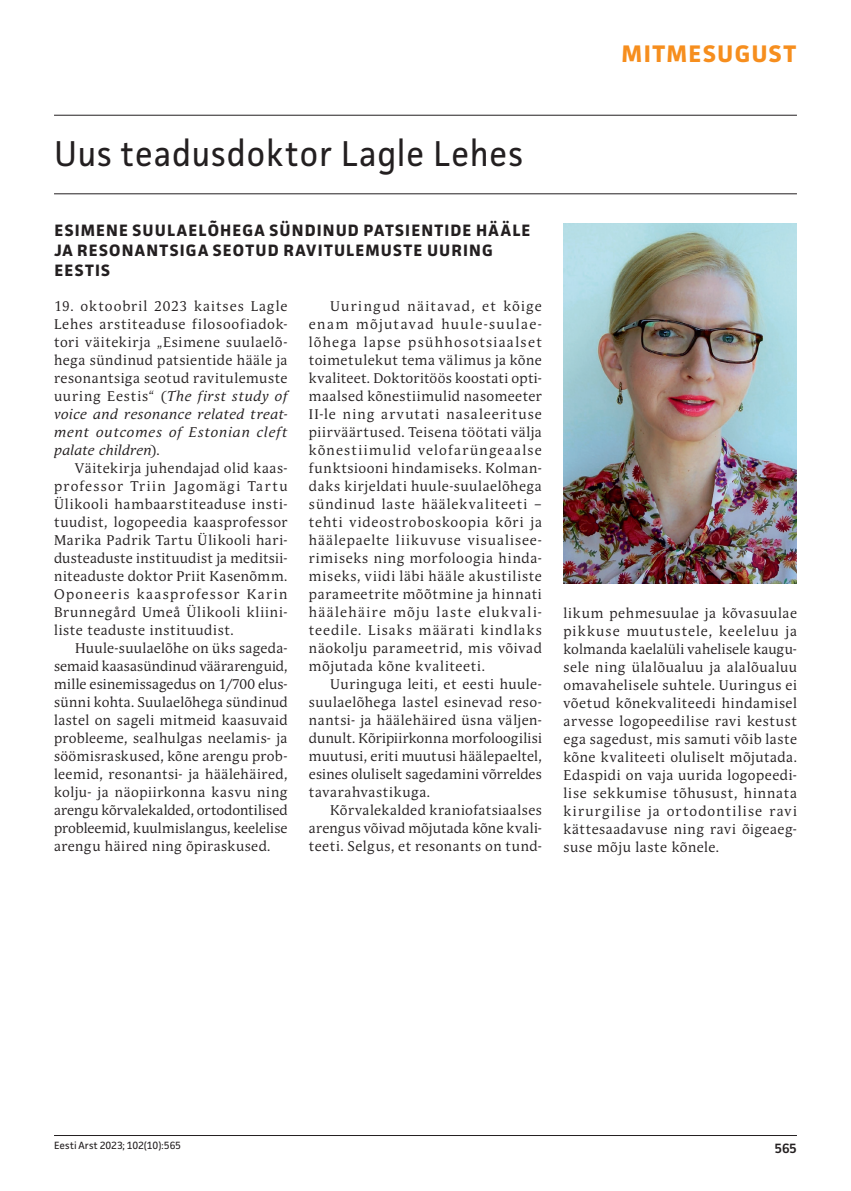
<style>
.page{position:relative;width:851px;height:1191px;background:#fff}
.page>*{position:absolute;margin:0;border:0;box-sizing:border-box;transform-origin:0 0}
.t1{font:36px "Facit";letter-spacing:.015em;color:#231f20;scale:.95 1}
.t2{font:700 24px "Facit";letter-spacing:.055em;color:#f68e1e}
.t3{font:700 16.5px "Facit";letter-spacing:.07em;color:#231f20}
.t4{font:13.95px/18px "Andulka Book Pro";letter-spacing:.035em;color:#231f20;text-align:justify}
.t5{font:600 13.5px "Facit";color:#231f20}
.t6{font:10.5px "Facit";letter-spacing:-.005em;color:#231f20}
.s1{font-style:italic}
</style>
<div class="page">
<hr style="left:54px;top:1135px;width:742px;height:1px;background:#231f20">
<hr style="left:54px;top:115px;width:742px;height:1px;background:#231f20">
<hr style="left:54px;top:193px;width:742px;height:1px;background:#231f20">
<img style="left:563px;top:223px;width:233px;height:360px">
<h2 class="t2" style="left:621px;top:39px;width:176px">MITMESUGUST</h2>
<h1 class="t1" style="left:54px;top:131px;width:495px">Uus teadusdoktor Lagle Lehes</h1>
<p class="t3" style="left:54px;top:220px;width:11px">ESIME</p>
<p class="t3" style="left:106px;top:220px;width:39px">NE SUU</p>
<p class="t3" style="left:167px;top:220px;width:228px">LAELÕHEGA SÜNDINUD PATSIE</p>
<p class="t3" style="left:421px;top:220px;width:109px">NTI DE HÄÄLE</p>
<p class="t3" style="left:54px;top:240px;width:116px">JA RESONANTSIG</p>
<p class="t3" style="left:198px;top:240px;width:170px">A SEOTU D RAVITU LEMUSTE</p>
<p class="t3" style="left:427px;top:240px;width:66px">UURING</p>
<p class="t3" style="left:54px;top:259px;width:10px">EESTIS</p>
<p class="t4" style="left:54px;top:297px;width:235px">19. oktoobril 2023 kaitses Lagle Lehes arstiteaduse filosoofiadok&shy;tori väitekirja „Esimene suulaelõ&shy;hega sündinud patsientide hääle ja resonantsiga seotud ravitulemuste uuring Eestis“ (<span class="s1">The first study of voice and resonance related treat&shy;ment outcomes of Estonian cleft palate children</span>).</p>
<p class="t4" style="left:54px;top:459px;width:235px;text-indent:21px">Väitekirja juhendajad olid kaas&shy;professor Triin Jagomägi Tartu Ülikooli hambaarstiteaduse insti&shy;tuudist, logopeedia kaasprofessor Marika Padrik Tartu Ülikooli hari&shy;dusteaduste instituudist ja meditsii&shy;niteaduste doktor Priit Kasenõmm.<br>Oponeeris kaasprofessor Karin Brunnegård Umeå Ülikooli kliini&shy;liste teaduste instituudist.</p>
<p class="t4" style="left:54px;top:639px;width:235px;text-indent:21px">Huule-suulaelõhe on üks sageda&shy;semaid kaasasündinud väärarenguid, mille esinemissagedus on 1/700 elus&shy;sünni kohta. Suulaelõhega sündinud lastel on sageli mitmeid kaasuvaid probleeme, sealhulgas neelamis- ja söömisraskused, kõne arengu prob&shy;leemid, resonantsi- ja häälehäired, kolju- ja näopiirkonna kasvu ning arengu kõrvalekalded, ortodontilised probleemid, kuulmislangus, keelelise arengu häired ning õpiraskused.</p>
<p class="t4" style="left:309px;top:297px;width:234px;text-indent:21px">Uuringud näitavad, et kõige enam mõjutavad huule-suulae&shy;lõhega lapse psühhosotsiaalset toimetulekut tema välimus ja kõne kvaliteet. Doktoritöös koostati opti&shy;maalsed kõnestiimulid nasomeeter II-le ning arvutati nasaleerituse piirväärtused. Teisena töötati välja kõnestiimulid velofarüngeaalse funktsiooni hindamiseks. Kolman&shy;daks kirjeldati huule-suulaelõhega sündinud laste häälekvaliteeti – tehti videostroboskoopia kõri ja häälepaelte liikuvuse visualisee&shy;rimiseks ning morfoloogia hinda&shy;miseks, viidi läbi hääle akustiliste parameetrite mõõtmine ja hinnati häälehäire mõju laste elukvali&shy;teedile. Lisaks määrati kindlaks näokolju parameetrid, mis võivad mõjutada kõne kvaliteeti.</p>
<p class="t4" style="left:309px;top:675px;width:234px;text-indent:21px">Uuringuga leiti, et eesti huule&shy;suulaelõhega lastel esinevad reso&shy;nantsi- ja häälehäired üsna väljen&shy;dunult. Kõripiirkonna morfoloogilisi muutusi, eriti muutusi häälepaeltel, esines oluliselt sagedamini võrreldes tavarahvastikuga.</p>
<p class="t4" style="left:309px;top:801px;width:234px;text-indent:21px">Kõrvalekalded kraniofatsiaalses arengus võivad mõjutada kõne kvali&shy;teeti. Selgus, et resonants on tund-</p>
<p class="t4" style="left:563px;top:604px;width:235px">likum pehmesuulae ja kõvasuulae pikkuse muutustele, keeleluu ja kolmanda kaelalüli vahelisele kaugu&shy;sele ning ülalõualuu ja alalõualuu omavahelisele suhtele. Uuringus ei võetud kõnekvaliteedi hindamisel arvesse logopeedilise ravi kestust ega sagedust, mis samuti võib laste kõne kvaliteeti oluliselt mõjutada.<br>Edaspidi on vaja uurida logopeedi&shy;lise sekkumise tõhusust, hinnata kirurgilise ja ortodontilise ravi kättesaadavuse ning ravi õigeaeg&shy;suse mõju laste kõnele.</p>
<p class="t6" style="left:54px;top:1139px;width:128px">Eesti Arst 2023; 102(10):565</p>
<p class="t5" style="left:774px;top:1139px;width:24px">565</p>
</div>
